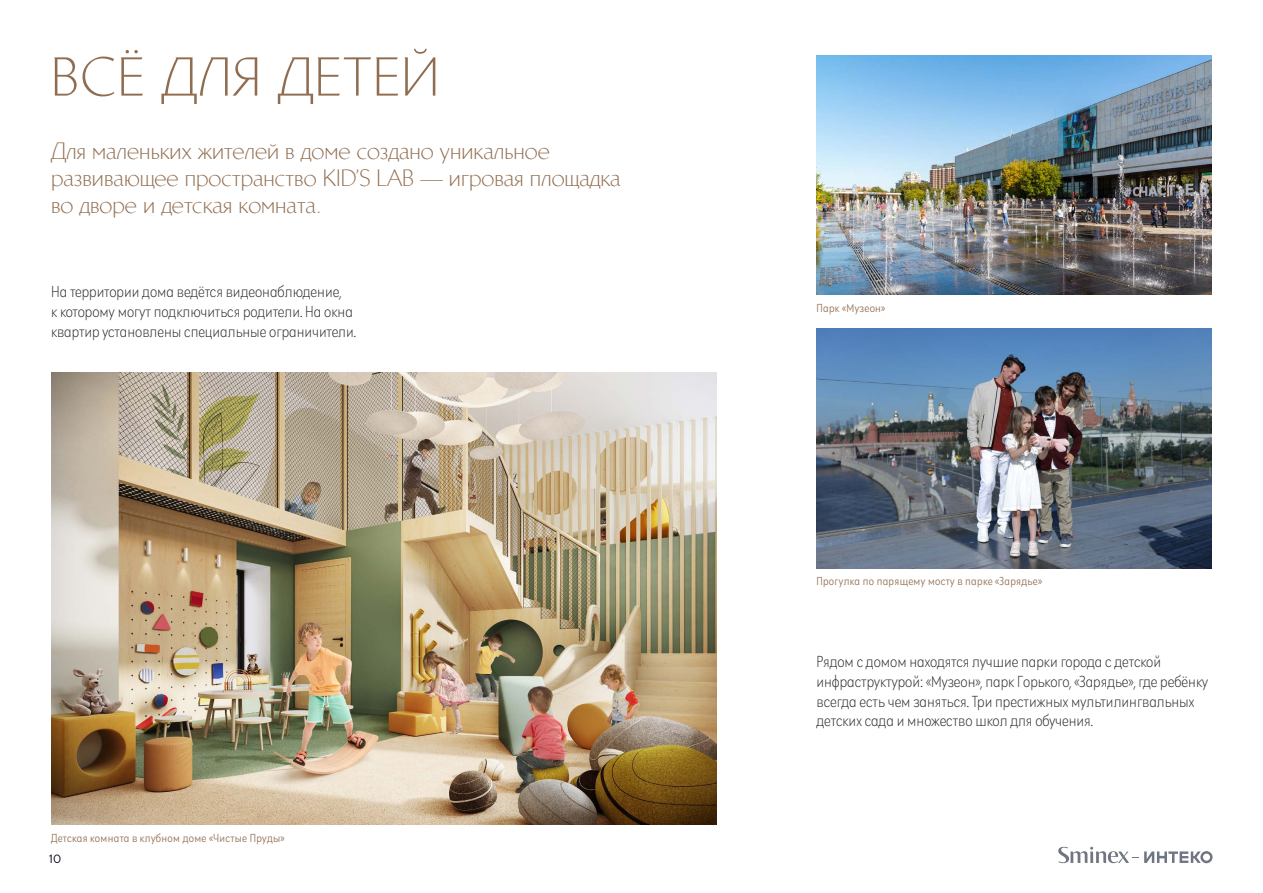
<style>
.page{position:relative;width:1263px;height:893px;background:#fff}
.page>*{position:absolute;margin:0;border:0;box-sizing:border-box;transform-origin:0 0}
.t1{font:300 52.5px "Brewery No 2 W06";letter-spacing:.025em;color:#906d50}
.t2{font:300 22.5px/27px "Brewery No 2 W06";color:#906d50}
.t3{font:200 condensed 16.5px/19.8px "Galatea";color:#231f20}
.t4{font:300 condensed 12px "Galatea";letter-spacing:.025em;color:#906d50}
.t5{font:12px "TT Norms";color:#000212}
</style>
<div class="page">
<svg style="left:1058px;top:847px;width:154px;height:16px"></svg>
<img style="left:816px;top:55px;width:396px;height:240px">
<img style="left:816px;top:329px;width:396px;height:239px">
<img style="left:51px;top:372px;width:666px;height:453px">
<p class="t1" style="left:51px;top:45px;width:390px">ВСЁ ДЛЯ ДЕТЕЙ</p>
<p class="t2" style="left:51px;top:138px;width:571px">Для маленьких жителей в доме создано уникальное развивающее пространство KID’S LAB — игровая площадка во дворе и детская комната.</p>
<p class="t3" style="left:51px;top:281px;width:307px">На территории дома ведётся видеонаблюдение,<br>к которому могут подключиться родители. На окна квартир установлены специальные ограничители.</p>
<p class="t4" style="left:51px;top:830px;width:235px">Детская комната в клубном доме «Чистые Пруды»</p>
<p class="t5" style="left:49px;top:852px;width:14px">10</p>
<p class="t4" style="left:816px;top:300px;width:70px">Парк «Музеон»</p>
<p class="t4" style="left:816px;top:573px;width:227px">Прогулка по парящему мосту в парке «Зарядье»</p>
<p class="t3" style="left:816px;top:651px;width:393px">Рядом с домом находятся лучшие парки города с детской инфраструктурой: «Музеон», парк Горького, «Зарядье», где ребёнку всегда есть чем заняться. Три престижных мультилингвальных детских сада и множество школ для обучения.</p>
</div>
